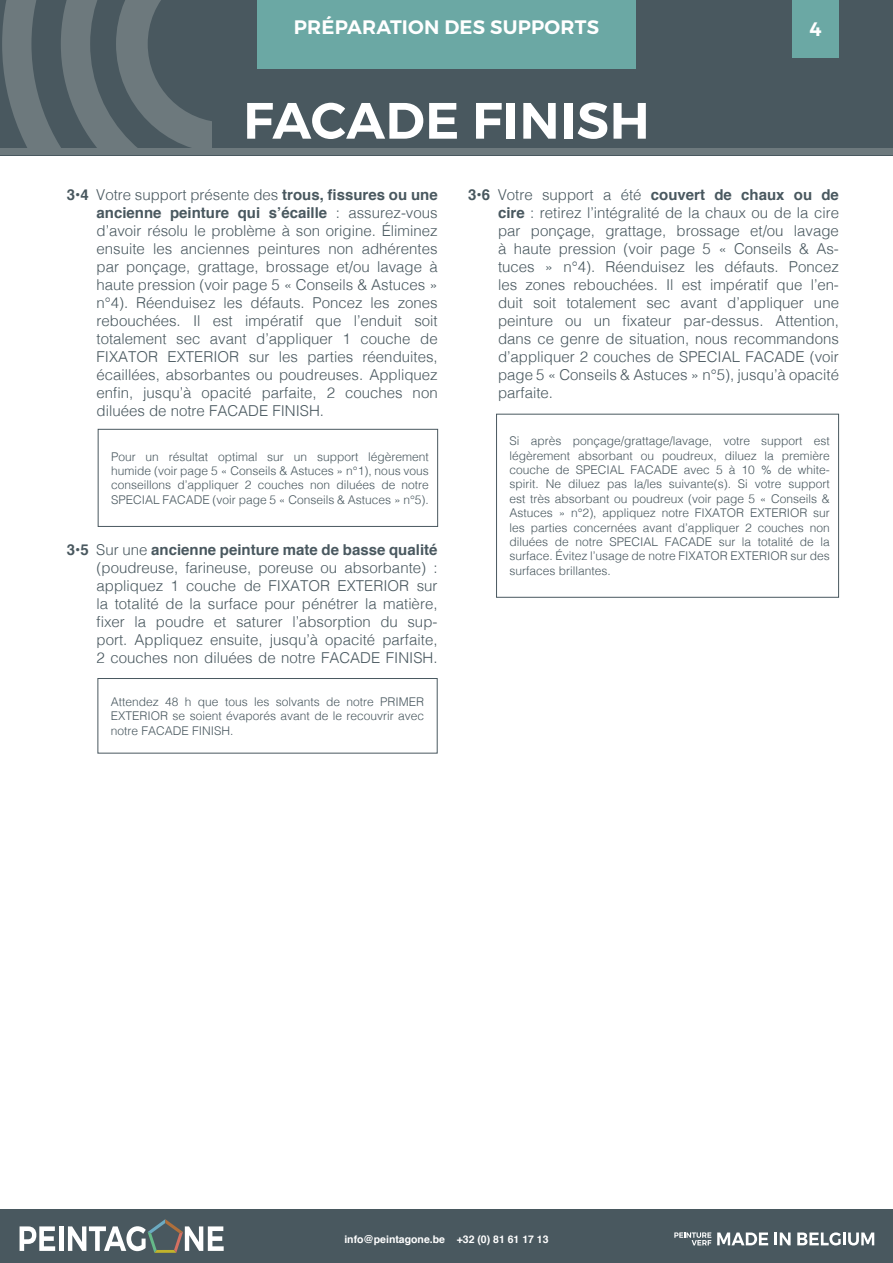
<style>
.page{position:relative;width:893px;height:1263px;background:#fff}
.page>*{position:absolute;margin:0;border:0;box-sizing:border-box;transform-origin:0 0}
.Titre_produit{font:600 51px "Montserrat";letter-spacing:.01em;color:#fff}
.Titre_Pages{font:600 19.5px "Montserrat";letter-spacing:.01em;color:#fff}
.Sous_titre-Jaune{font:600 19.5px "Montserrat";color:#fff}
.t1{font:300 15px/18px "Helvetica";color:#49585f;text-align:justify}
.cadre-espace{font:300 12px/14.4px "Helvetica";color:#49585f;text-align:justify}
.t2{font:700 10.5px "Helvetica";color:#fff}
.s1{font-weight:700}
</style>
<div class="page">
<div style="left:0;top:1210px;width:893px;height:53px;background:#49585f"></div>
<svg style="left:20px;top:1226px;width:35px;height:25px"></svg>
<hr style="left:59px;top:1226px;width:4px;height:25px;background:#fff">
<svg style="left:68px;top:1219px;width:156px;height:34px"></svg>
<svg style="left:717px;top:1232px;width:51px;height:13px"></svg>
<svg style="left:774px;top:1232px;width:17px;height:13px"></svg>
<svg style="left:797px;top:1232px;width:77px;height:13px"></svg>
<svg style="left:674px;top:1232px;width:37px;height:13px"></svg>
<div style="left:0;top:0;width:893px;height:155px;background:#49585f"></div>
<div style="left:0;top:148px;width:893px;height:7px;background:#6d797d"></div>
<svg style="left:2px;top:0;width:209px;height:148px"></svg>
<div style="left:792px;top:0;width:47px;height:57px;background:#6ba8a4"></div>
<div style="left:98px;top:429px;width:340px;height:98px;border:1px solid #49585f"></div>
<div style="left:496px;top:414px;width:343px;height:183px;border:1px solid #49585f"></div>
<div style="left:98px;top:678px;width:339px;height:75px;border:1px solid #49585f"></div>
<div style="left:257px;top:0;width:378px;height:69px;background:#6ba8a4"></div>
<p class="Titre_Pages" style="left:294px;top:15px;width:307px">PRÉPARATION DES SUPPORTS</p>
<p class="Titre_produit" style="left:243px;top:89px;width:408px">FACADE FINISH</p>
<p class="Sous_titre-Jaune" style="left:809px;top:17px;width:14px">4</p>
<p class="t1" style="left:97px;top:185px;width:343px;text-indent:-30px"><span class="s1">3•4</span> Votre support présente des <span class="s1">trous, fissures ou une ancienne peinture qui s’écaille</span> : assurez-vous d’avoir résolu le problème à son origine. Éliminez ensuite les anciennes peintures non adhérentes par ponçage, grattage, brossage et/ou lavage à haute pression (voir page 5 « Conseils &amp; Astuces » n°4). Réenduisez les défauts. Poncez les zones rebouchées. Il est impératif que l’enduit soit totalement sec avant d’appliquer 1 couche de FIXATOR EXTERIOR sur les parties réenduites, écaillées, absorbantes ou poudreuses. Appliquez enfin, jusqu’à opacité parfaite, 2 couches non diluées de notre FACADE FINISH.</p>
<p class="t1" style="left:498px;top:185px;width:342px;text-indent:-30px"><span class="s1">3•6</span> Votre support a été <span class="s1">couvert de chaux ou de cire</span> : retirez l’intégralité de la chaux ou de la cire par ponçage, grattage, brossage et/ou lavage à haute pression (voir page 5 « Conseils &amp; As&shy;tuces » n°4). Réenduisez les défauts. Poncez les zones rebouchées. Il est impératif que l’en&shy;duit soit totalement sec avant d’appliquer une peinture ou un fixateur par-dessus. Attention, dans ce genre de situation, nous recommandons d’appliquer 2 couches de SPECIAL FACADE (voir page 5 « Conseils &amp; Astuces » n°5), jusqu’à opacité parfaite.</p>
<p class="cadre-espace" style="left:111px;top:448px;width:319px">Pour un résultat optimal sur un support légèrement humide (voir page 5 « Conseils &amp; Astuces » n°1), nous vous conseillons d’appliquer 2 couches non diluées de notre SPECIAL FACADE (voir page 5 « Conseils &amp; Astuces » n°5).</p>
<p class="t1" style="left:97px;top:539px;width:342px;text-indent:-30px"><span class="s1">3•5</span> Sur une <span class="s1">ancienne peinture mate de basse qualité </span>(poudreuse, farineuse, poreuse ou absorbante) : appliquez 1 couche de FIXATOR EXTERIOR sur la totalité de la surface pour pénétrer la matière, fixer la poudre et saturer l’absorption du sup&shy;port. Appliquez ensuite, jusqu’à opacité parfaite, 2 couches non diluées de notre FACADE FINISH.</p>
<p class="cadre-espace" style="left:111px;top:693px;width:315px">Attendez 48 h que tous les solvants de notre PRIMER EXTERIOR se soient évaporés avant de le recouvrir avec notre FACADE FINISH.</p>
<p class="cadre-espace" style="left:509px;top:433px;width:322px">Si après ponçage/grattage/lavage, votre support est légèrement absorbant ou poudreux, diluez la première couche de SPECIAL FACADE avec 5 à 10 % de white&shy;spirit. Ne diluez pas la/les suivante(s). Si votre support est très absorbant ou poudreux (voir page 5 « Conseils &amp; Astuces » n°2), appliquez notre FIXATOR EXTERIOR sur les parties concernées avant d’appliquer 2 couches non diluées de notre SPECIAL FACADE sur la totalité de la surface. Évitez l’usage de notre FIXATOR EXTERIOR sur des surfaces brillantes.</p>
<p class="t2" style="left:344px;top:1231px;width:206px">info@peintagone.be +32 (0) 81 61 17 13</p>
</div>
